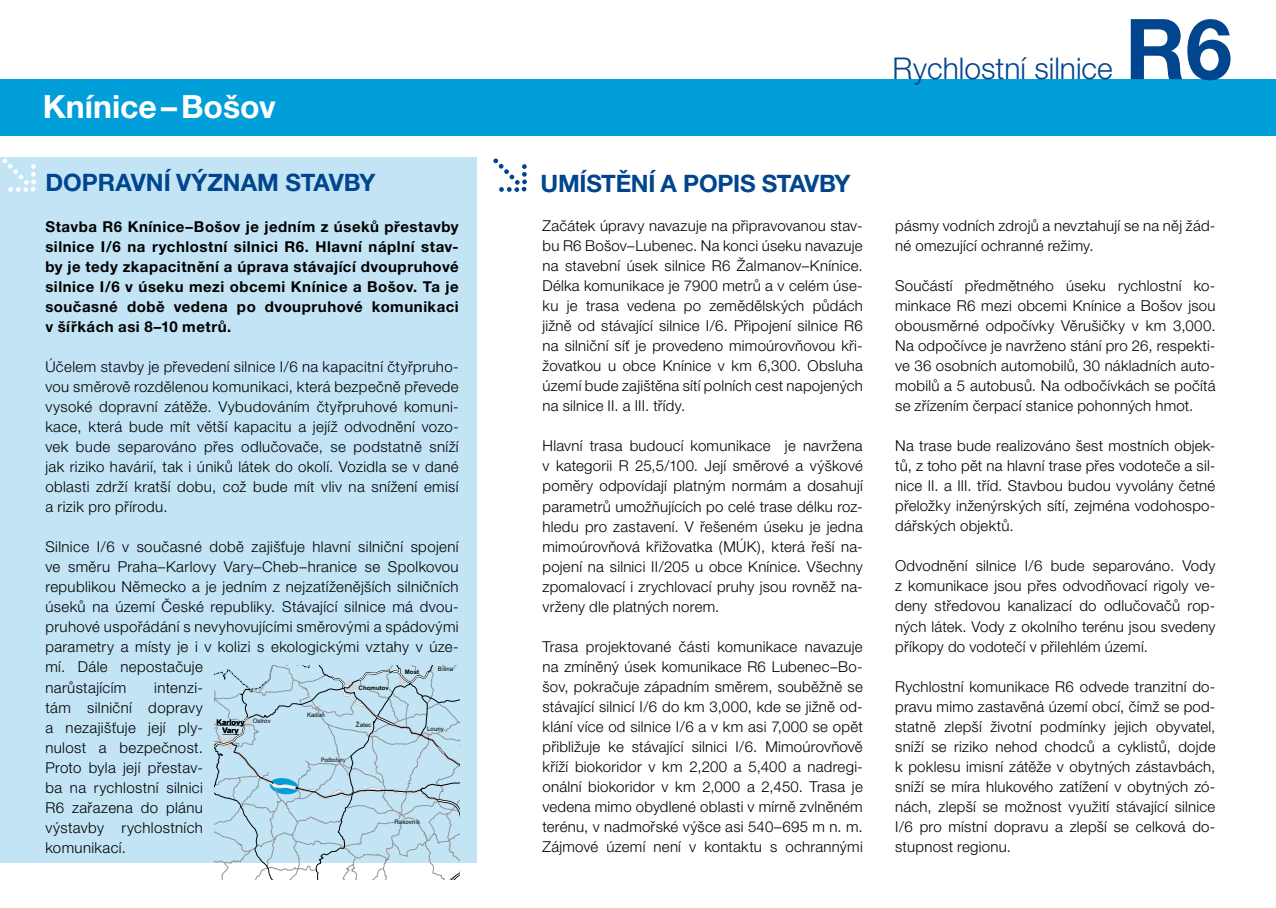
<style>
.page{position:relative;width:1276px;height:908px;background:#fff}
.page>*{position:absolute;margin:0;border:0;box-sizing:border-box;transform-origin:0 0}
.t1{font:700 84px "Helvetica Neue CE";color:#00458d}
.t2{font:700 32px "Helvetica Neue CE";color:#fff}
.t3{font:300 30px "Helvetica Neue CE";color:#00458d}
.t4{font:700 24px "Helvetica Neue CE";letter-spacing:-.01em;color:#00458d}
.t5{font:300 15px/20px "Helvetica Neue CE";letter-spacing:.02em;color:#000;text-align:justify}
.t6{font:700 15px/20px "Helvetica Neue CE";letter-spacing:.035em;color:#000;text-align:justify}
.t7{font:700 7.6px/8.6px "Arial";color:#000;text-align:center}
.t8{font:6.2px "Arial";color:#000}
.t9{font:700 6.2px "Arial";color:#000}
.t10{font:6.2px "Arial Narrow";color:#000}
</style>
<div class="page">
<div style="left:0;top:79px;width:1276px;height:57px;background:#009fda"></div>
<div style="left:0;top:157px;width:476px;height:705px;background:#c2e4f5"></div>
<svg style="left:493px;top:158px;width:34px;height:34px"></svg>
<svg style="left:2px;top:158px;width:34px;height:34px"></svg>
<svg style="left:214px;top:665px;width:246px;height:214px"></svg>
<h2 class="t2" style="left:43px;top:87px;width:235px">Knínice – Bošov</h2>
<h3 class="t4" style="left:45px;top:167px;width:332px">Dopravní význam stavby</h3>
<p class="t6" style="left:45px;top:217px;width:415px">Stavba R6 Knínice–Bošov je jedním z úseků přestavby silnice I/6 na rychlostní silnici R6. Hlavní náplní stav&shy;by je tedy zkapacitnění a úprava stávající dvoupruhové silnice I/6 v úseku mezi obcemi Knínice a Bošov. Ta je současné době vedena po dvoupruhové komunikaci v šířkách asi 8–10 metrů.</p>
<p class="t5" style="left:45px;top:356px;width:415px">Účelem stavby je převedení silnice I/6 na kapacitní čtyřpruho&shy;vou směrově rozdělenou komunikaci, která bezpečně převede vysoké dopravní zátěže. Vybudováním čtyřpruhové komuni&shy;kace, která bude mít větší kapacitu a jejíž odvodnění vozo&shy;vek bude separováno přes odlučovače, se podstatně sníží jak riziko havárií, tak i úniků látek do okolí. Vozidla se v dané oblasti zdrží kratší dobu, což bude mít vliv na snížení emisí a rizik pro přírodu.</p>
<p class="t5" style="left:45px;top:536px;width:415px;text-align:left">Silnice I/6 v současné době zajišťuje hlavní silniční spojení ve směru Praha–Karlovy Vary–Cheb–hranice se Spolkovou republikou Německo a je jedním z nejzatíženějších silničních úseků na území České republiky. Stávající silnice má dvou&shy;pruhové uspořádání s nevyhovujícími směrovými a spádovými parametry a místy je i v kolizi s ekologickými vztahy v úze&shy;mí. Dále nepostačuje<br>narůstajícím</p>
<p class="t8" style="left:438px;top:664px;width:17px">Bílina</p>
<p class="t9" style="left:405px;top:667px;width:16px">Most</p>
<p class="t5" style="left:45px;top:676px;width:159px;text-indent:109px">intenzi&shy;tám silniční dopravy a nezajišťuje její ply&shy;nulost a bezpečnost.<br>Proto byla její přestav&shy;ba na rychlostní silnici R6 zařazena do plánu výstavby rychlostních komunikací.</p>
<p class="t9" style="left:358px;top:683px;width:32px">Chomutov</p>
<p class="t8" style="left:307px;top:710px;width:19px">Kadaò</p>
<p class="t8" style="left:253px;top:716px;width:20px">Ostrov</p>
<p class="t7" style="left:217px;top:718px;width:30px">Karlovy<br>Vary</p>
<p class="t8" style="left:356px;top:720px;width:17px">Žatec</p>
<p class="t8" style="left:427px;top:724px;width:18px">Louny</p>
<p class="t10" style="left:321px;top:755px;width:26px">Podboøany</p>
<p class="t8" style="left:394px;top:817px;width:27px">Rakovník</p>
<h3 class="t3" style="left:892px;top:50px;width:222px">Rychlostní silnice</h3>
<h1 class="t1" style="left:1125px;top:-3px;width:109px">R6</h1>
<h3 class="t4" style="left:540px;top:168px;width:312px">Umístění a popis stavby</h3>
<p class="t5" style="left:542px;top:216px;width:322px">Začátek úpravy navazuje na připravovanou stav&shy;bu R6 Bošov–Lubenec. N a konci úseku navazuje na stavební úsek silnice R6 Žalmanov–Knínice.<br>Délka komunikace je 7900 metrů a v celém úse&shy;ku je trasa vedena po zemědělských půdách jižně od stávající silnice I/6. Připojení silnice R6 na silniční síť je provedeno mimoúrovňovou kři&shy;žovatkou u obce Knínice v km 6,300. Obsluha území bude zajištěna sítí polních cest napojených na silnice II . a III . třídy.</p>
<p class="t5" style="left:542px;top:436px;width:322px">Hlavní trasa budoucí komunikace je navržena v kategorii R 25,5/100. Její směrové a výškové poměry odpovídají platným normám a dosahují parametrů umožňujících po celé trase délku roz&shy;hledu pro zastavení. V řešeném úseku je jedna mimoúrovňová křižovatka (M ÚK), která řeší na&shy;pojení na silnici II/205 u obce Knínice. Všechny zpomalovací i zrychlovací pruhy jsou rovněž na&shy;vrženy dle platných norem.</p>
<p class="t5" style="left:542px;top:636px;width:322px">Trasa projektované části komunikace navazuje na zmíněný úsek komunikace R6 Lubenec–Bo&shy;šov, pokračuje západním směrem, souběžně se stávající silnicí I/6 do km 3,000, kde se jižně od&shy;klání více od silnice I/6 a v km asi 7,000 se opět přibližuje ke stávající silnici I/6. M imoúrovňově kříží biokoridor v km 2,200 a 5,400 a nadregi&shy;onální biokoridor v km 2,000 a 2,450. Trasa je vedena mimo obydlené oblasti v mírně zvlněném terénu, v nadmořské výšce asi 540–695 m n. m.<br>Zájmové území není v kontaktu s ochrannými</p>
<p class="t5" style="left:895px;top:216px;width:322px">pásmy vodních zdrojů a nevztahují se na něj žád&shy;né omezující ochranné režimy.</p>
<p class="t5" style="left:895px;top:276px;width:322px">Součástí předmětného úseku rychlostní ko&shy;minkace R6 mezi obcemi Knínice a Bošov jsou obousměrné odpočívky Věrušičky v km 3,000.<br>N a odpočívce je navrženo stání pro 26, respekti&shy;ve 36 osobních automobilů, 30 nákladních auto&shy;mobilů a 5 autobusů. N a odbočívkách se počítá se zřízením čerpací stanice pohonných hmot.</p>
<p class="t5" style="left:895px;top:436px;width:322px">N a trase bude realizováno šest mostních objek&shy;tů, z toho pět na hlavní trase přes vodoteče a sil&shy;nice II . a III . tříd. Stavbou budou vyvolány četné přeložky inženýrských sítí, zejména vodohospo&shy;dářských objektů.</p>
<p class="t5" style="left:895px;top:556px;width:322px">Odvodnění silnice I/6 bude separováno. Vody z komunikace jsou přes odvodňovací rigoly ve&shy;deny středovou kanalizací do odlučovačů rop&shy;ných látek. Vody z okolního terénu jsou svedeny příkopy do vodotečí v přilehlém území.</p>
<p class="t5" style="left:895px;top:675px;width:322px">Rychlostní komunikace R6 odvede tranzitní do&shy;pravu mimo zastavěná území obcí, čímž se pod&shy;statně zlepší životní podmínky jejich obyvatel, sníží se riziko nehod chodců a cyklistů, dojde k poklesu imisní zátěže v obytných zástavbách, sníží se míra hlukového zatížení v obytných zó&shy;nách, zlepší se možnost využití stávající silnice I/6 pro místní dopravu a zlepší se celková do&shy;stupnost regionu.</p>
</div>
